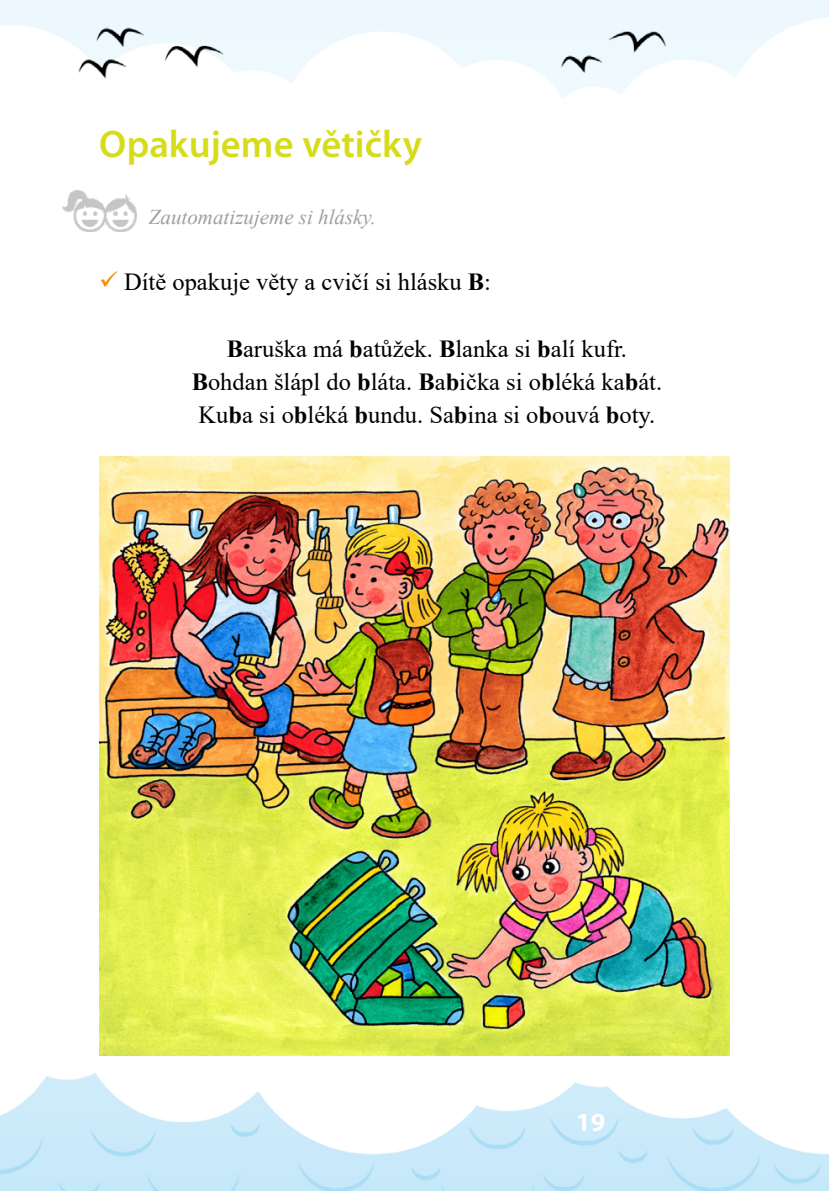
<style>
.page{position:relative;width:829px;height:1191px;background:#fff}
.page>*{position:absolute;margin:0;border:0;box-sizing:border-box;transform-origin:0 0}
.t1{font:600 38.5px "Myriad Pro";letter-spacing:.005em;color:#d7dc1a}
.t2{font:700 26.25px "Myriad Pro";color:#fff}
.t3{font:24.5px/33.2px "Times New Roman";color:#000;text-align:center}
.t4{font:italic 21px "Times New Roman";color:#9d9e9e}
.s1{font-weight:700}
</style>
<div class="page">
<img style="left:0;top:0;width:828px;height:1191px">
<img style="left:62px;top:191px;width:74px;height:40px">
<img style="left:99px;top:457px;width:630px;height:598px">
<svg style="left:101px;top:271px;width:17px;height:16px"></svg>
<h1 class="t1" style="left:99px;top:120px;width:324px">Opakujeme větičky</h1>
<p class="t4" style="left:149px;top:202px;width:228px">Zautomatizujeme si hlásky.</p>
<p class="t3" style="left:124px;top:265px;width:368px">Dítě opakuje věty a cvičí si hlásku <span class="s1">B</span>:</p>
<p class="t3" style="left:192px;top:331px;width:472px"><span class="s1">B</span>aruška má <span class="s1">b</span>atůžek. <span class="s1">B</span>lanka si <span class="s1">b</span>alí kufr.<br><span class="s1">B</span>ohdan šlápl do <span class="s1">b</span>láta. <span class="s1">B</span>a<span class="s1">b</span>ička si o<span class="s1">b</span>léká ka<span class="s1">b</span>át.<br>Ku<span class="s1">b</span>a si o<span class="s1">b</span>léká <span class="s1">b</span>undu. Sa<span class="s1">b</span>ina si o<span class="s1">b</span>ouvá <span class="s1">b</span>oty.</p>
<p class="t2" style="left:576px;top:1104px;width:31px">19</p>
</div>
